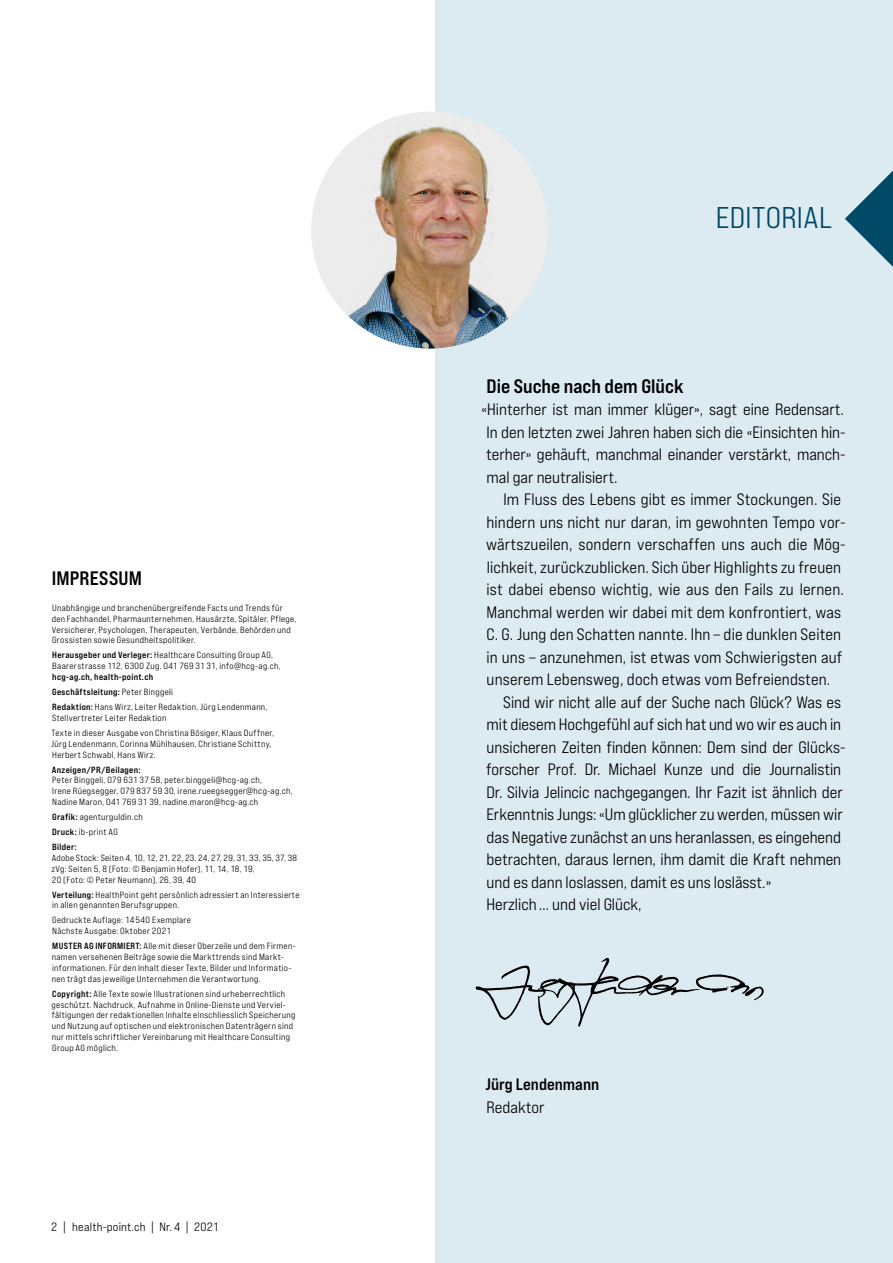
<style>
.page{position:relative;width:893px;height:1263px;background:#fff}
.page>*{position:absolute;margin:0;border:0;box-sizing:border-box;transform-origin:0 0}
.t1{font:30px "Bebas Neue Pro Exp Md";letter-spacing:.01em;color:#004967}
.t2{font:19.5px "Bebas Neue Pro Exp Bd";color:#000}
.t3{font:16.5px/22.5px "Bebas Neue Pro Exp Md";color:#000;text-align:justify}
.t4{font:16.5px "Bebas Neue Pro Exp Bd";color:#000}
.t5{font:12px "Bebas Neue Pro Exp Md";letter-spacing:.02em;color:#000}
.t6{font:9px/10.8px "Bebas Neue Pro Exp Md";letter-spacing:.035em;color:#000}
.t7{font:9px/15px "Bebas Neue Pro Exp Bd";letter-spacing:.035em;color:#000}
.s1{font-family:"Bebas Neue Pro Exp Bd"}
.s2{font-family:"Bebas Neue Pro Exp Md"}
</style>
<div class="page">
<div style="left:436px;top:0;width:457px;height:1263px;background:#dceaf1"></div>
<svg style="left:845px;top:171px;width:48px;height:96px"></svg>
<img style="left:311px;top:112px;width:227px;height:237px">
<svg style="left:476px;top:958px;width:288px;height:69px"></svg>
<h2 class="t2" style="left:52px;top:566px;width:92px">IMPRESSUM</h2>
<p class="t6" style="left:52px;top:602px;width:246px">Unabhängige und branchenübergreifende Facts und Trends für den Fachhandel, Pharmaunternehmen, Hausärzte, Spitäler, Pflege, Versicherer, Psychologen, Therapeuten, Verbände, Behörden und Grossisten sowie Gesundheitspolitiker.</p>
<p class="t6" style="left:52px;top:650px;width:230px"><span class="s1">Herausgeber und Verleger:</span> Healthcare Consulting Group AG,<br>Baarerstrasse 112, 6300 Zug, 041 769 31 31, info@hcg-ag.ch,</p>
<p class="t7" style="left:52px;top:669px;width:122px">hcg-ag.ch, health-point.ch<br>Geschäftsleitung: <span class="s2">Peter Binggeli</span></p>
<p class="t6" style="left:52px;top:701px;width:217px"><span class="s1">Redaktion:</span> Hans Wirz, Leiter Redaktion, Jürg Lendenmann,<br>Stellvertreter Leiter Redaktion</p>
<p class="t6" style="left:51px;top:727px;width:225px">Texte in dieser Ausgabe von Christina Bösiger, Klaus Duffner,<br>Jürg Lendenmann, Corinna Mühlhausen, Christiane Schittny,<br>Herbert Schwabl, Hans Wirz.</p>
<p class="t7" style="left:52px;top:762px;width:90px">Anzeigen/PR/Beilagen:</p>
<p class="t6" style="left:52px;top:775px;width:242px">Peter Binggeli, 079 631 37 58, peter.binggeli@hcg-ag.ch,<br>Irene Rüegsegger, 079 837 59 30, irene.rueegsegger@hcg-ag.ch,<br>Nadine Maron, 041 769 31 39, nadine.maron@hcg-ag.ch</p>
<p class="t6" style="left:52px;top:809px;width:92px;line-height:15px"><span class="s1">Grafik:</span> agenturguldin.ch<br><span class="s1">Druck:</span> ib-print AG</p>
<p class="t7" style="left:52px;top:839px;width:26px">Bilder:</p>
<p class="t6" style="left:52px;top:852px;width:247px">Adobe Stock: Seiten 4, 10, 12, 21, 22, 23, 24, 27, 29, 31, 33, 35, 37, 38 zVg: Seiten 5, 8 (Foto: © Benjamin Hofer), 11, 14, 18, 19,<br>20 (Foto: © Peter Neumann), 26, 39, 40</p>
<p class="t6" style="left:52px;top:889px;width:249px"><span class="s1">Verteilung:</span> HealthPoint geht persönlich adressiert an Interessierte in allen genannten Berufsgruppen.</p>
<p class="t6" style="left:52px;top:915px;width:140px">Gedruckte Auflage: 14540 Exemplare<br>Nächste Ausgabe: Oktober 2021</p>
<p class="t6" style="left:52px;top:940px;width:245px"><span class="s1">MUSTER AG INFORMIERT:</span> Alle mit dieser Oberzeile und dem Firmen&shy;namen versehenen Beiträge sowie die Markttrends sind Markt&shy;informationen. Für den Inhalt dieser Texte, Bilder und Informatio&shy;nen trägt das jeweilige Unternehmen die Verantwortung.</p>
<p class="t6" style="left:52px;top:988px;width:245px"><span class="s1">Copyright:</span> Alle Texte sowie Illustrationen sind urheberrechtlich geschützt. Nachdruck, Aufnahme in Online-Dienste und Verviel&shy;fältigungen der redaktionellen Inhalte einschliesslich Speicherung und Nutzung auf optischen und elektronischen Datenträgern sind nur mittels schriftlicher Vereinbarung mit Healthcare Consulting Group AG möglich.</p>
<h3 class="t5" style="left:51px;top:1219px;width:169px">2 | health-point.ch | Nr. 4 | 2021</h3>
<h1 class="t1" style="left:716px;top:199px;width:118px">EDITORIAL</h1>
<h2 class="t2" style="left:487px;top:374px;width:199px">Die Suche nach dem Glück</h2>
<h3 class="t3" style="left:482px;top:398px;width:366px">«Hinterher ist man immer klüger», sagt eine Redensart.<br>In den letzten zwei Jahren haben sich die «Einsichten hin&shy;terher» gehäuft, manchmal einander verstärkt, manch&shy;mal gar neutralisiert.</h3>
<h3 class="t3" style="left:503px;top:488px;width:339px">Im Fluss des Lebens gibt es immer Stockungen. Sie</h3>
<h3 class="t3" style="left:486px;top:510px;width:361px">hindern uns nicht nur daran, im gewohnten Tempo vor-</h3>
<h3 class="t3" style="left:486px;top:533px;width:361px">wärtszueilen, sondern verschaffen uns auch die Mög-</h3>
<h3 class="t3" style="left:487px;top:555px;width:356px">lichkeit, zurückzublicken. Sich über Highlights zu freuen</h3>
<h3 class="t3" style="left:486px;top:578px;width:359px">ist dabei ebenso wichtig, wie aus den Fails zu lernen.</h3>
<h3 class="t3" style="left:486px;top:600px;width:356px">Manchmal werden wir dabei mit dem konfrontiert, was</h3>
<h3 class="t3" style="left:486px;top:623px;width:356px">C. G. Jung den Schatten nannte. Ihn – die dunklen Seiten</h3>
<h3 class="t3" style="left:486px;top:645px;width:357px">in uns – anzunehmen, ist etwas vom Schwierigsten auf</h3>
<h3 class="t3" style="left:487px;top:668px;width:345px">unserem Lebensweg, doch etwas vom Befreiendsten.</h3>
<h3 class="t3" style="left:503px;top:690px;width:339px">Sind wir nicht alle auf der Suche nach Glück? Was es</h3>
<h3 class="t3" style="left:486px;top:713px;width:356px">mit diesem Hochgefühl auf sich hat und wo wir es auch in</h3>
<h3 class="t3" style="left:487px;top:735px;width:361px">unsicheren Zeiten finden können: Dem sind der Glücks-</h3>
<h3 class="t3" style="left:486px;top:758px;width:357px">forscher Prof. Dr. Michael Kunze und die Journalistin</h3>
<h3 class="t3" style="left:486px;top:780px;width:358px">Dr. Silvia Jelincic nachgegangen. Ihr Fazit ist ähnlich der</h3>
<h3 class="t3" style="left:486px;top:803px;width:358px">Erkenntnis Jungs: «Um glücklicher zu werden, müssen wir</h3>
<h3 class="t3" style="left:486px;top:825px;width:356px">das Negative zunächst an uns heranlassen, es eingehend</h3>
<h3 class="t3" style="left:486px;top:848px;width:356px">betrachten, daraus lernen, ihm damit die Kraft nehmen</h3>
<h3 class="t3" style="left:487px;top:870px;width:286px">und es dann loslassen, damit es uns loslässt.»</h3>
<h3 class="t3" style="left:486px;top:893px;width:157px">Herzlich… und viel Glück,</h3>
<h3 class="t4" style="left:485px;top:1074px;width:115px">Jürg Lendenmann</h3>
<h3 class="t3" style="left:486px;top:1095px;width:60px">Redaktor</h3>
</div>
